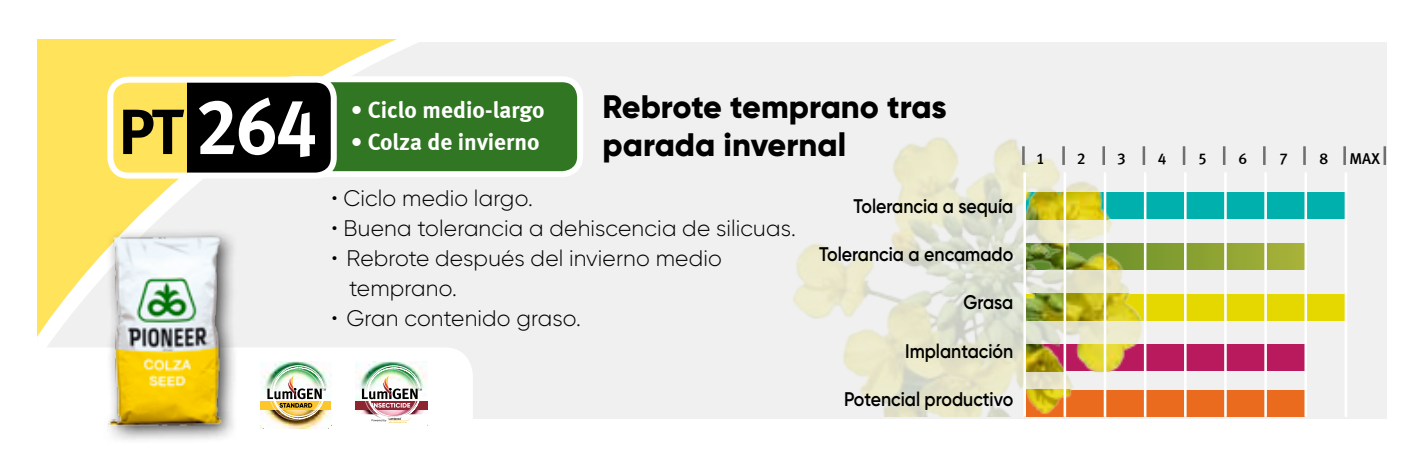
<style>
.page{position:relative;width:1418px;height:461px;background:#fff}
.page>*{position:absolute;margin:0;border:0;box-sizing:border-box;transform-origin:0 0}
.t1{font:78.75px "Meta Bold LF";color:#fff;scale:.95 1}
.t2{font:800 32.5px/37.5px "Gilroy";color:#000}
.t3{font:23.5px "Meta Bold LF";letter-spacing:.005em;color:#fff}
.t4{font:300 22.5px/30px "Gilroy";letter-spacing:.005em;color:#000}
.t5{font:600 19.75px "Gilroy";color:#000;scale:.9 1}
.t6{font:15.75px "Meta Medium LF";color:#000}
.s1{font-size:63.75px;color:#000}
</style>
<div class="page">
<div style="left:37px;top:42px;width:1348px;height:376px;background:#f0f0f0"></div>
<svg style="left:37px;top:39px;width:360px;height:298px"></svg>
<div style="left:276px;top:79px;width:304px;height:95px;background:#317622;border-radius:18px"></div>
<div style="left:273px;top:76px;width:310px;height:101px;border:6px solid #fff;border-radius:18px"></div>
<div style="left:110px;top:80px;width:224px;height:95px;background:#ffe45b;border-radius:18px"></div>
<div style="left:188px;top:80px;width:146px;height:95px;background:#000"></div>
<div style="left:107px;top:77px;width:230px;height:101px;border:6px solid #fff;border-radius:18px"></div>
<div style="left:37px;top:347px;width:436px;height:82px;background:#fff"></div>
<div style="left:100px;top:227px;width:139px;height:218px;background:#000;opacity:.75"></div>
<img style="left:103px;top:230px;width:125px;height:202px">
<img style="left:260px;top:419px;width:71px;height:9px">
<svg style="left:260px;top:425px;width:4px;height:4px"></svg>
<img style="left:260px;top:361px;width:74px;height:58px">
<svg style="left:328px;top:425px;width:6px;height:4px"></svg>
<img style="left:793px;top:137px;width:427px;height:280px">
<img style="left:1026px;top:192px;width:318px;height:27px">
<img style="left:1026px;top:390px;width:278px;height:26px">
<img style="left:1026px;top:243px;width:278px;height:26px">
<img style="left:1026px;top:294px;width:318px;height:26px">
<img style="left:1026px;top:344px;width:278px;height:27px">
<svg style="left:1022px;top:146px;width:2px;height:19px"></svg>
<svg style="left:1062px;top:146px;width:2px;height:19px"></svg>
<svg style="left:1102px;top:146px;width:2px;height:19px"></svg>
<hr style="left:1142px;top:146px;width:3px;height:19px;background:#706f6f">
<hr style="left:1182px;top:146px;width:3px;height:19px;background:#706f6f">
<hr style="left:1222px;top:146px;width:3px;height:19px;background:#706f6f">
<hr style="left:1262px;top:146px;width:3px;height:19px;background:#706f6f">
<svg style="left:1303px;top:146px;width:2px;height:19px"></svg>
<svg style="left:1343px;top:146px;width:2px;height:19px"></svg>
<svg style="left:1383px;top:146px;width:2px;height:19px"></svg>
<hr style="left:1023px;top:172px;width:3px;height:245px;background:#fff">
<hr style="left:1063px;top:172px;width:3px;height:245px;background:#fff">
<hr style="left:1103px;top:172px;width:3px;height:245px;background:#fff">
<hr style="left:1143px;top:172px;width:3px;height:245px;background:#fff">
<hr style="left:1183px;top:172px;width:3px;height:245px;background:#fff">
<hr style="left:1224px;top:172px;width:2px;height:245px;background:#fff">
<hr style="left:1264px;top:172px;width:2px;height:245px;background:#fff">
<hr style="left:1304px;top:172px;width:2px;height:245px;background:#fff">
<hr style="left:1344px;top:172px;width:3px;height:245px;background:#fff">
<img style="left:355px;top:361px;width:75px;height:68px">
<h1 class="t1" style="left:119px;top:80px;width:211px"><span class="s1">PT</span> 264</h1>
<h2 class="t2" style="left:602px;top:88px;width:345px">Rebrote temprano tras parada invernal</h2>
<p class="t3" style="left:351px;top:96px;width:195px">• Ciclo medio-largo</p>
<p class="t3" style="left:351px;top:128px;width:190px">• Colza de invierno</p>
<p class="t4" style="left:331px;top:183px;width:203px">• Ciclo medio largo.</p>
<p class="t4" style="left:331px;top:213px;width:466px">• Buena tolerancia a dehiscencia de silicuas.</p>
<p class="t4" style="left:349px;top:243px;width:374px;text-indent:-18px">• Rebrote después del invierno medio temprano.</p>
<p class="t4" style="left:331px;top:303px;width:251px">• Gran contenido graso.</p>
<p class="t5" style="left:853px;top:194px;width:179px">Tolerancia a sequía</p>
<p class="t5" style="left:819px;top:242px;width:217px">Tolerancia a encamado</p>
<p class="t5" style="left:963px;top:290px;width:57px">Grasa</p>
<p class="t5" style="left:905px;top:338px;width:122px">Implantación</p>
<p class="t5" style="left:844px;top:386px;width:190px">Potencial productivo</p>
<p class="t6" style="left:1036px;top:149px;width:10px">1</p>
<p class="t6" style="left:1076px;top:149px;width:10px">2</p>
<p class="t6" style="left:1117px;top:149px;width:10px">3</p>
<p class="t6" style="left:1157px;top:149px;width:10px">4</p>
<p class="t6" style="left:1198px;top:149px;width:10px">5</p>
<p class="t6" style="left:1238px;top:149px;width:10px">6</p>
<p class="t6" style="left:1279px;top:149px;width:10px">7</p>
<p class="t6" style="left:1319px;top:149px;width:10px">8</p>
<p class="t6" style="left:1349px;top:149px;width:32px">MAX</p>
</div>
